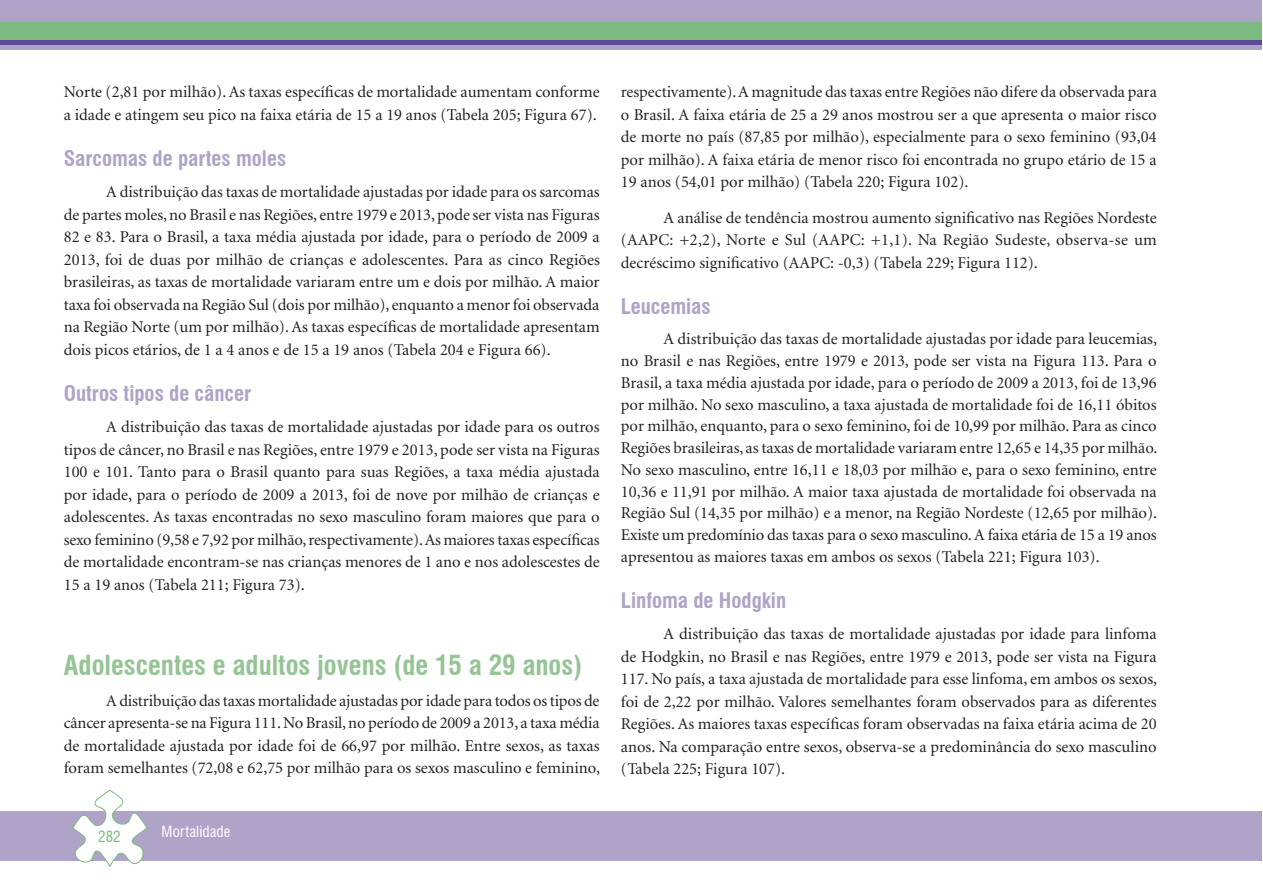
<style>
.page{position:relative;width:1263px;height:893px;background:#fff}
.page>*{position:absolute;margin:0;border:0;box-sizing:border-box;transform-origin:0 0}
.t1{font:700 condensed 27px "Swiss 721 BT";color:#96c495}
.t2{font:700 condensed 21px "Swiss 721 BT";color:#afa3c7}
.t3{font:16.5px/22.5px "Minion";color:#231f20;text-align:justify}
.t4{font:condensed 15px "Swiss 721 BT";letter-spacing:.01em;color:#fff}
.t5{font:condensed 15px "Swiss 721 BT";color:#7cb981}
</style>
<div class="page">
<div style="left:0;top:811px;width:1261px;height:50px;background:#afa3c7"></div>
<svg style="left:72px;top:789px;width:76px;height:78px"></svg>
<div style="left:0;top:0;width:1261px;height:50px;background:#afa3c7"></div>
<div style="left:0;top:22px;width:1261px;height:19px;background:#7cb981"></div>
<hr style="left:0;top:41px;width:1261px;height:4px;background:#5c4998">
<p class="t3" style="left:64px;top:82px;width:537px">Norte (2,81 por milhão). As taxas específicas de mortalidade aumentam conforme a idade e atingem seu pico na faixa etária de 15 a 19 anos (Tabela 205; Figura 67).</p>
<p class="t2" style="left:64px;top:146px;width:224px">Sarcomas de partes moles</p>
<p class="t3" style="left:64px;top:181px;width:538px;text-indent:43px">A distribuição das taxas de mortalidade ajustadas por idade para os sarcomas de partes moles, no Brasil e nas Regiões, entre 1979 e 2013, pode ser vista nas Figuras 82 e 83. Para o Brasil, a taxa média ajustada por idade, para o período de 2009 a 2013, foi de duas por milhão de crianças e adolescentes. Para as cinco Regiões brasileiras, as taxas de mortalidade variaram entre um e dois por milhão. A maior taxa foi observada na Região Sul (dois por milhão), enquanto a menor foi observada na Região Norte (um por milhão). As taxas específicas de mortalidade apresentam dois picos etários, de 1 a 4 anos e de 15 a 19 anos (Tabela 204 e Figura 66).</p>
<p class="t2" style="left:64px;top:381px;width:189px">Outros tipos de câncer</p>
<p class="t3" style="left:64px;top:416px;width:537px;text-indent:43px">A distribuição das taxas de mortalidade ajustadas por idade para os outros tipos de câncer, no Brasil e nas Regiões, entre 1979 e 2013, pode ser vista na Figuras 100 e 101. Tanto para o Brasil quanto para suas Regiões, a taxa média ajustada por idade, para o período de 2009 a 2013, foi de nove por milhão de crianças e adolescentes. As taxas encontradas no sexo masculino foram maiores que para o sexo feminino (9,58 e 7,92 por milhão, respectivamente). As maiores taxas específicas de mortalidade encontram-se nas crianças menores de 1 ano e nos adolescestes de 15 a 19 anos (Tabela 211; Figura 73).</p>
<h1 class="t1" style="left:64px;top:649px;width:520px">Adolescentes e adultos jovens (de 15 a 29 anos)</h1>
<p class="t3" style="left:64px;top:690px;width:538px;text-indent:43px">A distribuição das taxas mortalidade ajustadas por idade para todos os tipos de câncer apresenta-se na Figura 111. No Brasil, no período de 2009 a 2013, a taxa média de mortalidade ajustada por idade foi de 66,97 por milhão. Entre sexos, as taxas foram semelhantes (72,08 e 62,75 por milhão para os sexos masculino e feminino,</p>
<p class="t5" style="left:98px;top:828px;width:24px">282</p>
<p class="t4" style="left:162px;top:822px;width:70px">Mortalidade</p>
<p class="t3" style="left:621px;top:82px;width:537px">respectivamente). A magnitude das taxas entre Regiões não difere da observada para o Brasil. A faixa etária de 25 a 29 anos mostrou ser a que apresenta o maior risco de morte no país (87,85 por milhão), especialmente para o sexo feminino (93,04 por milhão). A faixa etária de menor risco foi encontrada no grupo etário de 15 a 19 anos (54,01 por milhão) (Tabela 220; Figura 102).</p>
<p class="t3" style="left:621px;top:207px;width:537px;text-indent:43px">A análise de tendência mostrou aumento significativo nas Regiões Nordeste (AAPC: +2,2), Norte e Sul (AAPC: +1,1). Na Região Sudeste, observa-se um decréscimo significativo (AAPC: -0,3) (Tabela 229; Figura 112).</p>
<p class="t2" style="left:621px;top:294px;width:91px">Leucemias</p>
<p class="t3" style="left:621px;top:329px;width:538px;line-height:21.8px;text-indent:43px">A distribuição das taxas de mortalidade ajustadas por idade para leucemias, no Brasil e nas Regiões, entre 1979 e 2013, pode ser vista na Figura 113. Para o Brasil, a taxa média ajustada por idade, para o período de 2009 a 2013, foi de 13,96 por milhão. No sexo masculino, a taxa ajustada de mortalidade foi de 16,11 óbitos por milhão, enquanto, para o sexo feminino, foi de 10,99 por milhão. Para as cinco Regiões brasileiras, as taxas de mortalidade variaram entre 12,65 e 14,35 por milhão.<br>No sexo masculino, entre 16,11 e 18,03 por milhão e, para o sexo feminino, entre 10,36 e 11,91 por milhão. A maior taxa ajustada de mortalidade foi observada na Região Sul (14,35 por milhão) e a menor, na Região Nordeste (12,65 por milhão).<br>Existe um predomínio das taxas para o sexo masculino. A faixa etária de 15 a 19 anos apresentou as maiores taxas em ambos os sexos (Tabela 221; Figura 103).</p>
<p class="t2" style="left:621px;top:588px;width:167px">Linfoma de Hodgkin</p>
<p class="t3" style="left:621px;top:623px;width:538px;text-indent:43px">A distribuição das taxas de mortalidade ajustadas por idade para linfoma de Hodgkin, no Brasil e nas Regiões, entre 1979 e 2013, pode ser vista na Figura 117. No país, a taxa ajustada de mortalidade para esse linfoma, em ambos os sexos, foi de 2,22 por milhão. Valores semelhantes foram observados para as diferentes Regiões. As maiores taxas específicas foram observadas na faixa etária acima de 20 anos. Na comparação entre sexos, observa-se a predominância do sexo masculino (Tabela 225; Figura 107).</p>
</div>
